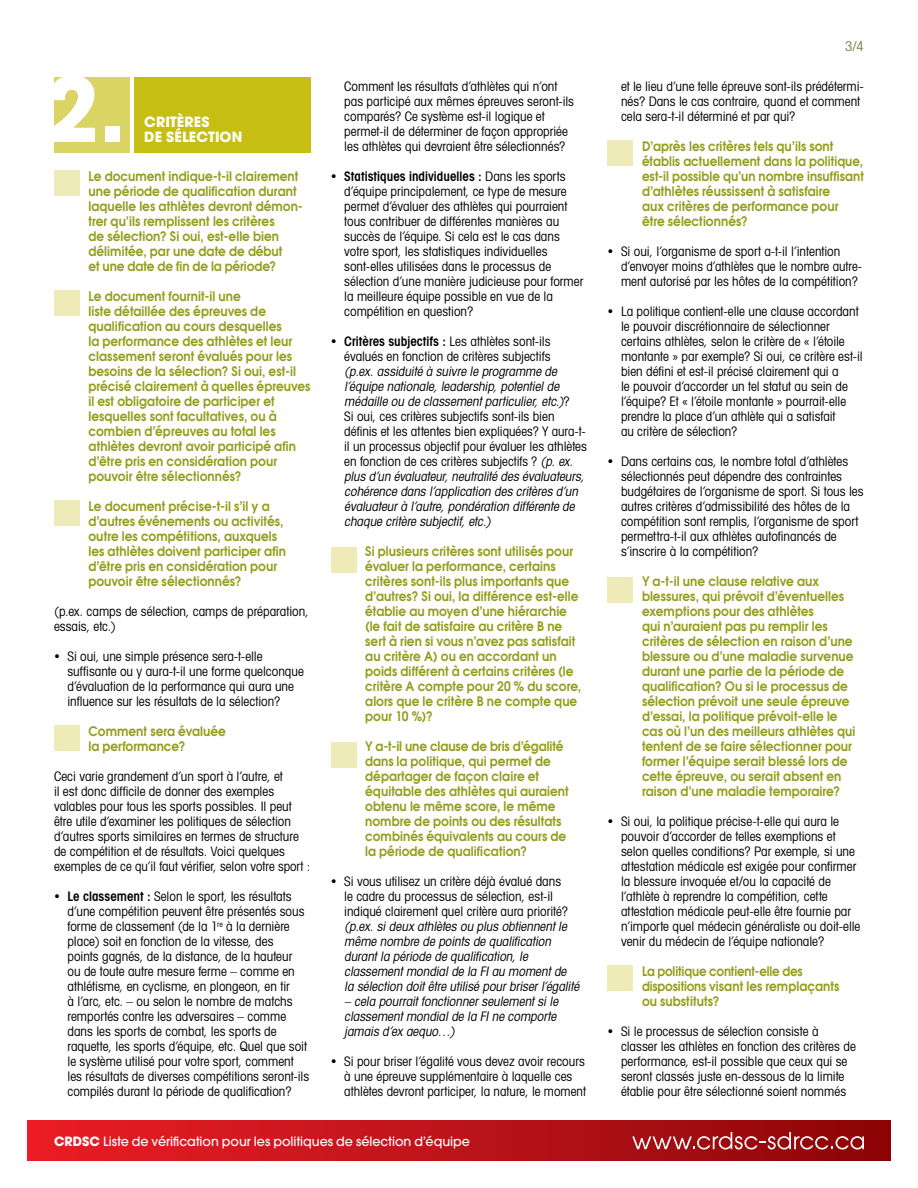
<style>
.page{position:relative;width:918px;height:1188px;background:#fff}
.page>*{position:absolute;margin:0;border:0;box-sizing:border-box;transform-origin:0 0}
.t1{font:700 88.5px "Avant Garde";color:#fff}
.t2{font:700 14.1px/14.7px "Avant Garde";letter-spacing:.005em;color:#fff}
.t3{font:condensed 13.5px "Avant Garde";color:#827e4e}
.t4{font:condensed 13.2px/15px "Avant Garde";color:#000}
.t5{font:600 13.2px/15px "Avant Garde";letter-spacing:.005em;color:#949e1d;scale:.92 1}
.t6{font:italic condensed 13.2px/15px "Avant Garde";color:#000}
.t7{font:600 13.2px/15px "Avant Garde";letter-spacing:.005em;color:#949e1d;scale:.9 1}
.t8{font:500 12.75px "Avant Garde";color:#fff}
.s1{font-weight:600}
.s2{font-style:normal}
.s3{font-weight:700}
</style>
<div class="page">
<div style="left:54px;top:170px;width:26px;height:26px;background:#eeebb8"></div>
<div style="left:54px;top:290px;width:26px;height:26px;background:#eeebb8"></div>
<div style="left:54px;top:500px;width:26px;height:26px;background:#eeebb8"></div>
<div style="left:54px;top:725px;width:26px;height:26px;background:#eeebb8"></div>
<div style="left:331px;top:547px;width:26px;height:26px;background:#eeebb8"></div>
<div style="left:331px;top:742px;width:26px;height:26px;background:#eeebb8"></div>
<div style="left:608px;top:140px;width:25px;height:26px;background:#eeebb8"></div>
<div style="left:608px;top:577px;width:25px;height:26px;background:#eeebb8"></div>
<div style="left:608px;top:965px;width:25px;height:26px;background:#eeebb8"></div>
<div style="left:54px;top:77px;width:76px;height:76px;background:#dad465"></div>
<div style="left:134px;top:77px;width:176px;height:76px;background:#c6be12"></div>
<div style="left:27px;top:1120px;width:864px;height:41px;background:linear-gradient(to right,#eb1e27,#8b0609)"></div>
<svg style="left:632px;top:1132px;width:232px;height:18px;background:#b03f42"></svg>
<h1 class="t1" style="left:45px;top:52px;width:82px">2.</h1>
<p class="t2" style="left:144px;top:114px;width:100px">CRITÈRES<br>DE SÉLECTION</p>
<p class="t5" style="left:88px;top:169px;width:235px">Le document indique-t-il clairement une période de qualification durant laquelle les athlètes devront démon&shy;trer qu’ils remplissent les critères<br>de sélection? Si oui, est-elle bien délimitée, par une date de début<br>et une date de fin de la période?</p>
<p class="t5" style="left:88px;top:289px;width:243px">Le document fournit-il une<br>liste détaillée des épreuves de qualification au cours desquelles<br>la performance des athlètes et leur classement seront évalués pour les besoins de la sélection? Si oui, est-il précisé clairement à quelles épreuves il est obligatoire de participer et lesquelles sont facultatives, ou à combien d’épreuves au total les athlètes devront avoir participé afin d’être pris en considération pour pouvoir être sélectionnés?</p>
<p class="t5" style="left:88px;top:499px;width:216px">Le document précise-t-il s’il y a d’autres événements ou activités, outre les compétitions, auxquels les athlètes doivent participer afin d’être pris en considération pour pouvoir être sélectionnés?</p>
<p class="t4" style="left:54px;top:604px;width:256px">(p.ex. camps de sélection, camps de préparation, essais, etc.)</p>
<p class="t4" style="left:68px;top:649px;width:238px;text-indent:-14px">• Si oui, une simple présence sera-t-elle suffisante ou y aura-t-il une forme quelconque d’évaluation de la performance qui aura une influence sur les résultats de la sélection?</p>
<p class="t5" style="left:88px;top:724px;width:151px">Comment sera évaluée la performance?</p>
<p class="t4" style="left:54px;top:769px;width:258px">Ceci varie grandement d’un sport à l’autre, et<br>il est donc difficile de donner des exemples valables pour tous les sports possibles. Il peut être utile d’examiner les politiques de sélection d’autres sports similaires en termes de structure de compétition et de résultats. Voici quelques exemples de ce qu’il faut vérifier, selon votre sport :</p>
<p class="t4" style="left:68px;top:889px;width:243px;text-indent:-14px">• <span class="s1">Le classement :</span> Selon le sport, les résultats d’une compétition peuvent être présentés sous forme de classement (de la 1<sup>re</sup> à la dernière place) soit en fonction de la vitesse, des<br>points gagnés, de la distance, de la hauteur<br>ou de toute autre mesure ferme – comme en athlétisme, en cyclisme, en plongeon, en tir<br>à l’arc, etc. – ou selon le nombre de matchs remportés contre les adversaires – comme dans les sports de combat, les sports de raquette, les sports d’équipe, etc. Quel que soit le système utilisé pour votre sport, comment les résultats de diverses compétitions seront-ils compilés durant la période de qualification?</p>
<p class="t4" style="left:344px;top:79px;width:231px">Comment les résultats d’athlètes qui n’ont pas participé aux mêmes épreuves seront-ils comparés? Ce système est-il logique et permet-il de déterminer de façon appropriée les athlètes qui devraient être sélectionnés?</p>
<p class="t4" style="left:344px;top:169px;width:241px;text-indent:-14px">• <span class="s1">Statistiques individuelles :</span> Dans les sports d’équipe principalement, ce type de mesure permet d’évaluer des athlètes qui pourraient tous contribuer de différentes manières au succès de l’équipe. Si cela est le cas dans votre sport, les statistiques individuelles sont-elles utilisées dans le processus de sélection d’une manière judicieuse pour former la meilleure équipe possible en vue de la compétition en question?</p>
<p class="t4" style="left:331px;top:334px;width:221px;text-align:right">• <span class="s1">Critères subjectifs :</span> Les athlètes sont-ils évalués en fonction de critères subjectifs</p>
<p class="t6" style="left:344px;top:364px;width:244px">(p.ex.assiduité à suivre le programme de l’équipe nationale,leadership,potentielde médaille ou de classementparticulier,etc.)<span class="s2">?<br>Si oui, ces critères subjectifs sont-ils bien définis et les attentes bien expliquées? Y aura-t&shy;il un processus objectif pour évaluer les athlètes en fonction de ces critères subjectifs ?</span> (p.ex. plus d’un évaluateur,neutralité des évaluateurs, cohérence dans l’application des critères d’un évaluateurà l’autre,pondération différente de chaque critère subjectif,etc.)</p>
<p class="t5" style="left:365px;top:544px;width:236px">Si plusieurs critères sont utilisés pour évaluer la performance, certains critères sont-ils plus importants que d’autres? Si oui, la différence est-elle établie au moyen d’une hiérarchie (le fait de satisfaire au critère B ne sert à rien si vous n’avez pas satisfait au critère A) ou en accordant un poids différent à certains critères (le critère A compte pour 20 % du score, alors que le critère B ne compte que pour 10 %)?</p>
<p class="t5" style="left:365px;top:739px;width:223px">Y a-t-il une clause de bris d’égalité dans la politique, qui permet de départager de façon claire et équitable des athlètes qui auraient obtenu le même score, le même nombre de points ou des résultats combinés équivalents au cours de la période de qualification?</p>
<p class="t4" style="left:344px;top:874px;width:225px;text-indent:-14px">• Si vous utilisez un critère déjà évalué dans le cadre du processus de sélection, est-il indiqué clairement quel critère aura priorité?</p>
<p class="t6" style="left:344px;top:919px;width:239px">(p.ex.sideux athlètes ou plus obtiennentle même nombre de points de qualification durantla période de qualification,le classementmondialde la FIau momentde la sélection doitêtre utilisé pourbriserl’égalité</p>
<p class="t6" style="left:344px;top:994px;width:218px">– cela pourraitfonctionnerseulementsile classementmondialde la FIne comporte jamais d’ex aequo…)</p>
<p class="t4" style="left:344px;top:1054px;width:243px;text-indent:-14px">• Si pour briser l’égalité vous devez avoir recours à une épreuve supplémentaire à laquelle ces athlètes devront participer, la nature, le moment</p>
<p class="t8" style="left:54px;top:1133px;width:418px"><span class="s3">CRDSC</span> Liste de vérification pour les politiques de sélection d’équipe</p>
<p class="t3" style="left:845px;top:38px;width:20px">3/4</p>
<p class="t4" style="left:621px;top:79px;width:244px">et le lieu d’une telle épreuve sont-ils prédétermi&shy;nés? Dans le cas contraire, quand et comment cela sera-t-il déterminé et par qui?</p>
<p class="t5" style="left:642px;top:139px;width:243px">D’après les critères tels qu’ils sont établis actuellement dans la politique, est-il possible qu’un nombre insuffisant d’athlètes réussissent à satisfaire<br>aux critères de performance pour être sélectionnés?</p>
<p class="t4" style="left:621px;top:244px;width:243px;text-indent:-14px">• Si oui, l’organisme de sport a-t-il l’intention d’envoyer moins d’athlètes que le nombre autre&shy;ment autorisé par les hôtes de la compétition?</p>
<p class="t4" style="left:621px;top:304px;width:243px;text-indent:-14px">• La politique contient-elle une clause accordant le pouvoir discrétionnaire de sélectionner certains athlètes, selon le critère de « l’étoile montante » par exemple? Si oui, ce critère est-il bien défini et est-il précisé clairement qui a<br>le pouvoir d’accorder un tel statut au sein de l’équipe? Et « l’étoile montante » pourrait-elle prendre la place d’un athlète qui a satisfait<br>au critère de sélection?</p>
<p class="t4" style="left:621px;top:454px;width:244px;text-indent:-14px">• Dans certains cas, le nombre total d’athlètes sélectionnés peut dépendre des contraintes budgétaires de l’organisme de sport. Si tous les autres critères d’admissibilité des hôtes de la compétition sont remplis, l’organisme de sport permettra-t-il aux athlètes autofinancés de s’inscrire à la compétition?</p>
<p class="t5" style="left:642px;top:574px;width:233px">Y a-t-il une clause relative aux blessures, qui prévoit d’éventuelles exemptions pour des athlètes<br>qui n’auraient pas pu remplir les critères de sélection en raison d’une blessure ou d’une maladie survenue durant une partie de la période de qualification? Ou si le processus de sélection prévoit une seule épreuve d’essai, la politique prévoit-elle le cas où l’un des meilleurs athlètes qui tentent de se faire sélectionner pour former l’équipe serait blessé lors de cette épreuve, ou serait absent en raison d’une maladie temporaire?</p>
<p class="t4" style="left:621px;top:814px;width:241px;text-indent:-14px">• Si oui, la politique précise-t-elle qui aura le pouvoir d’accorder de telles exemptions et selon quelles conditions? Par exemple, si une attestation médicale est exigée pour confirmer la blessure invoquée et/ou la capacité de l’athlète à reprendre la compétition, cette attestation médicale peut-elle être fournie par n’importe quel médecin généraliste ou doit-elle venir du médecin de l’équipe nationale?</p>
<p class="t7" style="left:642px;top:964px;width:221px">La politique contient-elle des dispositions visant les remplaçants ou substituts?</p>
<p class="t4" style="left:621px;top:1024px;width:236px;text-indent:-14px">• Si le processus de sélection consiste à classer les athlètes en fonction des critères de performance, est-il possible que ceux qui se seront classés juste en-dessous de la limite établie pour être sélectionné soient nommés</p>
</div>
